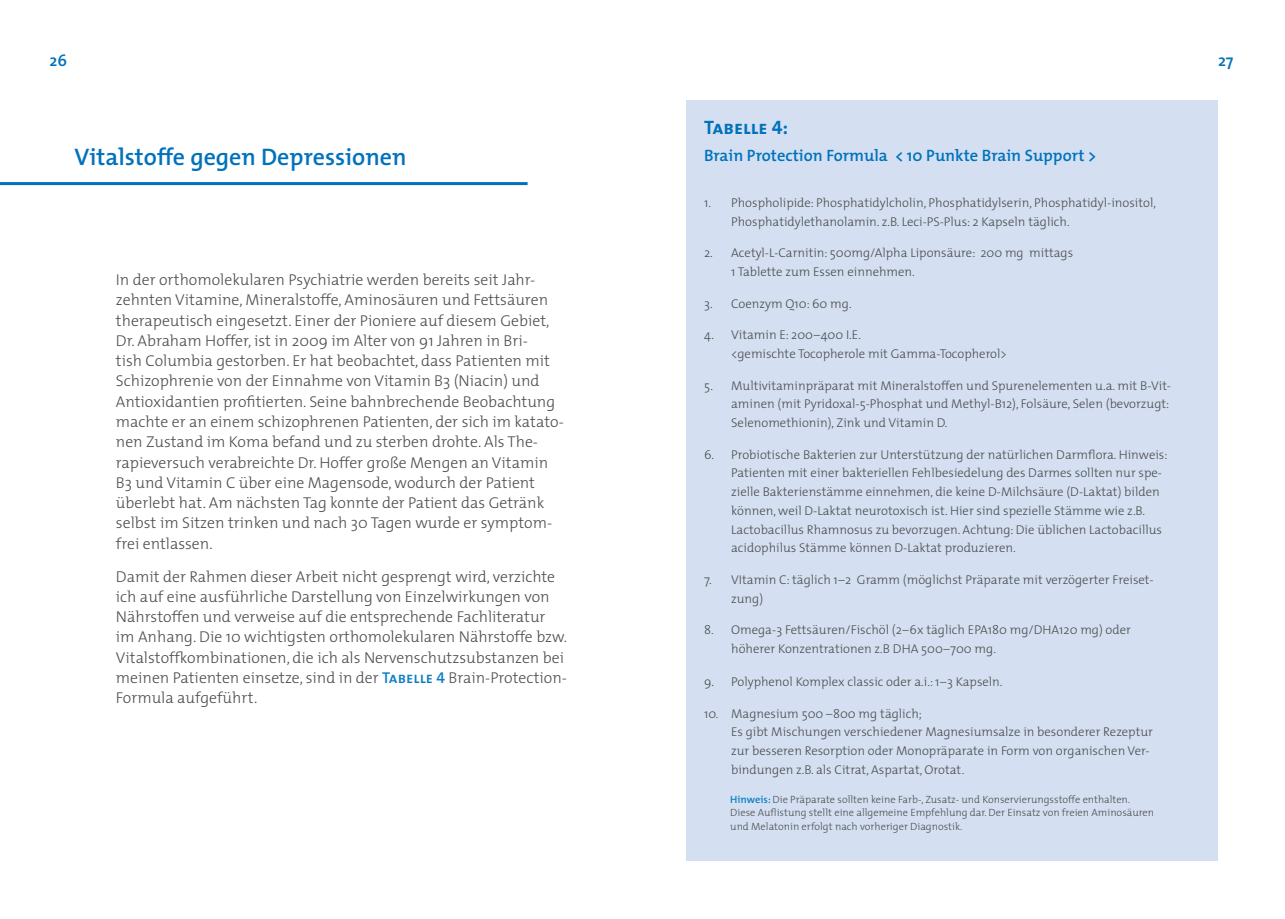
<style>
.page{position:relative;width:1285px;height:919px;background:#fff}
.page>*{position:absolute;margin:0;border:0;box-sizing:border-box;transform-origin:0 0}
.t1{font:600 24px "The Mix";color:#0072bc}
.t2{font:19.5px "The Mix Bold Caps";color:#0072bc}
.t3{font:600 16.5px "The Mix";color:#0072bc}
.t4{font:300 15.75px/20.2px "The Mix";color:#4b4c4d}
.t5{font:300 12.75px/18.8px "The Mix";color:#4b4c4d}
.t6{font:300 10.5px/13.5px "The Mix";color:#4b4c4d}
.s1{font-family:"The Mix Semi Bold Caps";font-weight:400;color:#0d7ec3}
.s2{font-weight:600;color:#0d7ec3}
</style>
<div class="page">
<div style="left:686px;top:100px;width:531px;height:760px;background:#d4e0f1"></div>
<hr style="left:0;top:182px;width:527px;height:3px;background:#0072bc">
<p class="t3" style="left:49px;top:47px;width:19px">26</p>
<p class="t3" style="left:1217px;top:47px;width:17px">27</p>
<h1 class="t1" style="left:74px;top:137px;width:333px">Vitalstoffe gegen Depressionen</h1>
<p class="t4" style="left:116px;top:269px;width:449px">In der orthomolekularen Psychiatrie werden bereits seit Jahr&shy;zehnten Vitamine, Mineralstoffe, Aminosäuren und Fettsäuren therapeutisch eingesetzt. Einer der Pioniere auf diesem Gebiet, Dr. Abraham Hoffer, ist in 2009 im Alter von 91 Jahren in Bri-<br>tish Columbia gestorben. Er hat beobachtet, dass Patienten mit Schizophrenie von der Einnahme von Vitamin B3 (Niacin) und Antioxidantien profitierten. Seine bahnbrechende Beobachtung machte er an einem schizophrenen Patienten, der sich im katato&shy;nen Zustand im Koma befand und zu sterben drohte. Als The&shy;rapieversuch verabreichte Dr. Hoffer große Mengen an Vitamin B3 und Vitamin C über eine Magensode, wodurch der Patient überlebt hat. Am nächsten Tag konnte der Patient das Getränk selbst im Sitzen trinken und nach 30 Tagen wurde er symptom&shy;frei entlassen.</p>
<p class="t4" style="left:116px;top:565px;width:452px">Damit der Rahmen dieser Arbeit nicht gesprengt wird, verzichte ich auf eine ausführliche Darstellung von Einzelwirkungen von Nährstoffen und verweise auf die entsprechende Fachliteratur im Anhang. Die 10 wichtigsten orthomolekularen Nährstoffe bzw.<br>Vitalstoffkombinationen, die ich als Nervenschutzsubstanzen bei meinen Patienten einsetze, sind in der <span class="s1">Tabelle 4</span> Brain-Protection-Formula aufgeführt.</p>
<h2 class="t2" style="left:704px;top:111px;width:86px">Tabelle 4:</h2>
<p class="t3" style="left:704px;top:142px;width:394px">Brain Protection Formula &lt; 10 Punkte Brain Support &gt;</p>
<p class="t5" style="left:731px;top:193px;width:426px;text-indent:-27px">1. Phospholipide: Phosphatidylcholin, Phosphatidylserin, Phosphatidyl-inositol,<br>Phosphatidylethanolamin. z.B. Leci-PS-Plus: 2 Kapseln täglich.</p>
<p class="t5" style="left:731px;top:243px;width:343px;text-indent:-27px">2. Acetyl-L-Carnitin: 500mg/Alpha Liponsäure: 200 mg mittags<br>1 Tablette zum Essen einnehmen.</p>
<p class="t5" style="left:704px;top:293px;width:149px">3. Coenzym Q10: 60 mg.</p>
<p class="t5" style="left:731px;top:325px;width:277px;text-indent:-27px">4. Vitamin E: 200–400 I.E.<br>&lt;gemischte Tocopherole mit Gamma-Tocopherol&gt;</p>
<p class="t5" style="left:731px;top:375px;width:441px;text-indent:-27px">5. Multivitaminpräparat mit Mineralstoffen und Spurenelementen u.a. mit B-Vit&shy;aminen (mit Pyridoxal-5-Phosphat und Methyl-B12), Folsäure, Selen (bevorzugt:<br>Selenomethionin), Zink und Vitamin D.</p>
<p class="t5" style="left:731px;top:444px;width:438px;text-indent:-27px">6. Probiotische Bakterien zur Unterstützung der natürlichen Darmflora. Hinweis:<br>Patienten mit einer bakteriellen Fehlbesiedelung des Darmes sollten nur spe&shy;zielle Bakterienstämme einnehmen, die keine D-Milchsäure (D-Laktat) bilden können, weil D-Laktat neurotoxisch ist. Hier sind spezielle Stämme wie z.B.<br>Lactobacillus Rhamnosus zu bevorzugen. Achtung: Die üblichen Lactobacillus acidophilus Stämme können D-Laktat produzieren.</p>
<p class="t5" style="left:731px;top:569px;width:424px;text-indent:-27px">7. VItamin C: täglich 1–2 Gramm (möglichst Präparate mit verzögerter Freiset&shy;zung)</p>
<p class="t5" style="left:731px;top:620px;width:401px;text-indent:-27px">8. Omega-3 Fettsäuren/Fischöl (2–6x täglich EPA180 mg/DHA120 mg) oder höherer Konzentrationen z.B DHA 500–700 mg.</p>
<p class="t5" style="left:704px;top:671px;width:300px">9. Polyphenol Komplex classic oder a.i.: 1–3 Kapseln.</p>
<p class="t5" style="left:731px;top:703px;width:423px;text-indent:-27px">10. Magnesium 500 –800 mg täglich;<br>Es gibt Mischungen verschiedener Magnesiumsalze in besonderer Rezeptur zur besseren Resorption oder Monopräparate in Form von organischen Ver&shy;bindungen z.B. als Citrat, Aspartat, Orotat.</p>
<p class="t6" style="left:730px;top:792px;width:425px"><span class="s2">Hinweis:</span> Die Präparate sollten keine Farb-, Zusatz- und Konservierungsstoffe enthalten.<br>Diese Auflistung stellt eine allgemeine Empfehlung dar. Der Einsatz von freien Aminosäuren und Melatonin erfolgt nach vorheriger Diagnostik.</p>
</div>
